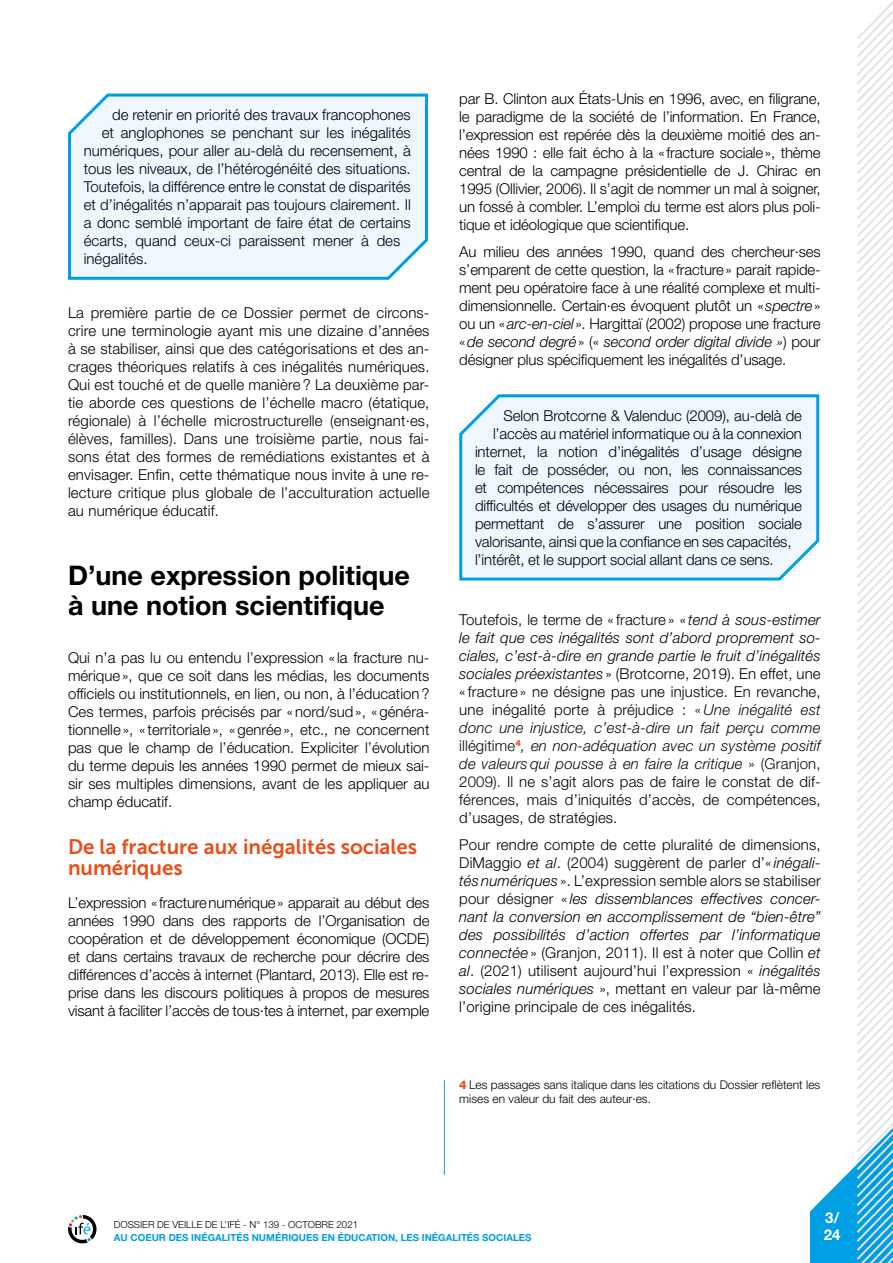
<style>
.page{position:relative;width:893px;height:1263px;background:#fff}
.page>*{position:absolute;margin:0;border:0;box-sizing:border-box;transform-origin:0 0}
.texte_courant_DV{font:700 27px/30px "Helvetica Neue LT Std";color:#000}
.texte_courant_DV-2{font:21px/21px "Museo Sans 700";color:#e94e1b}
.Corps{font:300 15px/18px "Helvetica Neue LT Std";color:#000;text-align:justify}
.Encadré{font:300 15px "Helvetica Neue LT Std";letter-spacing:-.01em;color:#000}
.t1{font:700 15px/16.5px "Helvetica Neue LT Std";color:#fff}
.Sommaire_-_page{font:300 12px/14.2px "Helvetica Neue LT Std";color:#000}
.t2{font:700 9.75px "Helvetica Neue LT Std";color:#009fe3}
.t3{font:300 9.75px "Helvetica Neue LT Std";color:#000}
.s1{font-style:italic}
.s2{color:#0c0c0c}
.s3{font-style:italic;color:#0c0c0c}
.s4{font-weight:800;color:#e94e1b}
</style>
<div class="page">
<svg style="left:68px;top:1215px;width:29px;height:28px"></svg>
<svg style="left:810px;top:1px;width:83px;height:1262px"></svg>
<hr style="left:444px;top:1080px;width:1px;height:95px;background:#009fe3">
<svg style="left:459px;top:392px;width:362px;height:190px;background:#e4f4fc"></svg>
<svg style="left:68px;top:93px;width:361px;height:187px;background:#e2f3fc"></svg>
<p class="Encadré" style="left:112px;top:106px;width:300px">de retenir en priorité des travaux francophones</p>
<p class="Encadré" style="left:102px;top:124px;width:310px">et anglophones se penchant sur les inégalités</p>
<p class="Encadré" style="left:84px;top:142px;width:329px">numériques, pour aller au-delà du recensement, à</p>
<p class="Encadré" style="left:84px;top:160px;width:328px">tous les niveaux, de l’hétérogénéité des situations.</p>
<p class="Encadré" style="left:84px;top:178px;width:329px">Toutefois, la différence entre le constat de disparités</p>
<p class="Encadré" style="left:84px;top:196px;width:328px">et d’inégalités n’apparait pas toujours clairement. Il</p>
<p class="Encadré" style="left:84px;top:214px;width:328px">a donc semblé important de faire état de certains</p>
<p class="Encadré" style="left:84px;top:232px;width:318px">écarts, quand ceux-ci paraissent mener à des</p>
<p class="Encadré" style="left:84px;top:250px;width:65px">inégalités.</p>
<p class="Corps" style="left:68px;top:304px;width:363px">La première partie de ce Dossier permet de circons&shy;crire une terminologie ayant mis une dizaine d’années à se stabiliser, ainsi que des catégorisations et des an&shy;crages théoriques relatifs à ces inégalités numériques.<br>Qui est touché et de quelle manière ? La deuxième par&shy;tie aborde ces questions de l’échelle macro (étatique, régionale) à l’échelle microstructurelle (enseignant·es, élèves, familles). Dans une troisième partie, nous fai&shy;sons état des formes de remédiations existantes et à envisager. Enfin, cette thématique nous invite à une re&shy;lecture critique plus globale de l’acculturation actuelle au numérique éducatif.</p>
<p class="texte_courant_DV" style="left:68px;top:560px;width:343px">D’une expression politique à une notion scientifique</p>
<p class="Corps" style="left:68px;top:648px;width:363px">Qui n’a pas lu ou entendu l’expression « la fracture nu&shy;mérique», que ce soit dans les médias, les documents officiels ou institutionnels, en lien, ou non, à l’éducation?<br>Ces termes, parfois précisés par «nord/sud», «généra&shy;tionnelle», « territoriale», «genrée», etc., ne concernent pas que le champ de l’éducation. Expliciter l’évolution du terme depuis les années 1990 permet de mieux sai&shy;sir ses multiples dimensions, avant de les appliquer au champ éducatif.</p>
<p class="texte_courant_DV-2" style="left:68px;top:837px;width:351px">De la fracture aux inégalités sociales numériques</p>
<p class="Corps" style="left:68px;top:893px;width:363px">L’expression «fracturenumérique» apparait au début des années 1990 dans des rapports de l’Organisation de coopération et de développement économique (OCDE) et dans certains travaux de recherche pour décrire des différences d’accès à internet (Plantard, 2013). Elle est re&shy;prise dans les discours politiques à propos de mesures visant à faciliter l’accès de tous·tes à internet, par exemple</p>
<p class="Corps" style="left:459px;top:90px;width:363px">par B. Clinton aux États-Unis en 1996, avec, en filigrane, le paradigme de la société de l’information. En France, l’expression est repérée dès la deuxième moitié des an&shy;nées 1990 : elle fait écho à la «fracture sociale», thème central de la campagne présidentielle de J. Chirac en 1995 (Ollivier, 2006). Il s’agit de nommer un mal à soigner, un fossé à combler. L’emploi du terme est alors plus poli&shy;tique et idéologique que scientifique.</p>
<p class="Corps" style="left:459px;top:242px;width:363px">Au milieu des années 1990, quand des chercheur·ses s’emparent de cette question, la « fracture» parait rapide&shy;ment peu opératoire face à une réalité complexe et multi&shy;dimensionnelle. Certain·es évoquent plutôt un «<span class="s1">spectre</span>» ou un «<span class="s1">arc-en-ciel</span>». Hargittaï (2002) propose une fracture «<span class="s1">de second degré</span>» (« <span class="s1">second order digital divide »</span>) pour désigner plus spécifiquement les inégalités d’usage.</p>
<p class="Encadré" style="left:503px;top:406px;width:300px">Selon Brotcorne &amp; Valenduc (2009), au-delà de</p>
<p class="Encadré" style="left:493px;top:424px;width:311px">l’accès au matériel informatique ou à la connexion</p>
<p class="Encadré" style="left:475px;top:442px;width:328px">internet, la notion d’inégalités d’usage désigne</p>
<p class="Encadré" style="left:475px;top:460px;width:329px">le fait de posséder, ou non, les connaissances</p>
<p class="Encadré" style="left:475px;top:478px;width:329px">et compétences nécessaires pour résoudre les</p>
<p class="Encadré" style="left:475px;top:496px;width:328px">difficultés et développer des usages du numérique</p>
<p class="Encadré" style="left:475px;top:514px;width:329px">permettant de s’assurer une position sociale</p>
<p class="Encadré" style="left:475px;top:532px;width:318px">valorisante, ainsi que la confiance en ses capacités,</p>
<p class="Encadré" style="left:475px;top:550px;width:300px">l’intérêt, et le support social allant dans ce sens.</p>
<p class="Corps" style="left:459px;top:610px;width:363px">Toutefois, le terme de « fracture » « <span class="s1">tend à sous-estimer le fait que ces inégalités sont d’abord proprement so&shy;ciales, c’est-à-dire en grande partie le fruit d’inégalités sociales préexistantes</span> » (Brotcorne, 2019). En effet, une « fracture » ne désigne pas une injustice. En revanche, une inégalité porte à préjudice : <span class="s2">«</span> <span class="s3">Une inégalité est donc une injustice, c’est-à-dire un fait perçu comme </span><span class="s2">illégitime</span><sup>4</sup><span class="s3">, en non-adéquation avec un système positif de valeurs qui pousse à en faire la critique</span> <span class="s2">» (Granjon, 2009).</span> Il ne s’agit alors pas de faire le constat de dif&shy;férences, mais d’iniquités d’accès, de compétences, d’usages, de stratégies.</p>
<p class="Corps" style="left:459px;top:835px;width:363px">Pour rendre compte de cette pluralité de dimensions, DiMaggio <span class="s1">et al</span>. (2004) suggèrent de parler d’« <span class="s1">inégali&shy;tés numériques</span> ». L’expression semble alors se stabiliser pour désigner « <span class="s1">les dissemblances effectives concer&shy;nant la conversion en accomplissement de “bien-être” des possibilités d’action offertes par l’informatique connectée</span> » (Granjon, 2011). Il est à noter que Collin <span class="s1">et al</span>. (2021) utilisent aujourd’hui l’expression « <span class="s1">inégalités sociales numériques</span> », mettant en valeur par là-même l’origine principale de ces inégalités.</p>
<p class="Sommaire_-_page" style="left:459px;top:1077px;width:363px"><span class="s4">4</span> Les passages sans italique dans les citations du Dossier reflètent les mises en valeur du fait des auteur·es.</p>
<p class="t3" style="left:114px;top:1219px;width:246px">DOSSIER DE VEILLE DE L’IFÉ - N° 139 - OCTOBRE 2021</p>
<p class="t2" style="left:114px;top:1231px;width:419px">AU COEUR DES INÉGALITÉS NUMÉRIQUES EN ÉDUCATION, LES INÉGALITÉS SOCIALES</p>
<p class="t1" style="left:824px;top:1209px;width:18px">3/<br>24</p>
</div>
